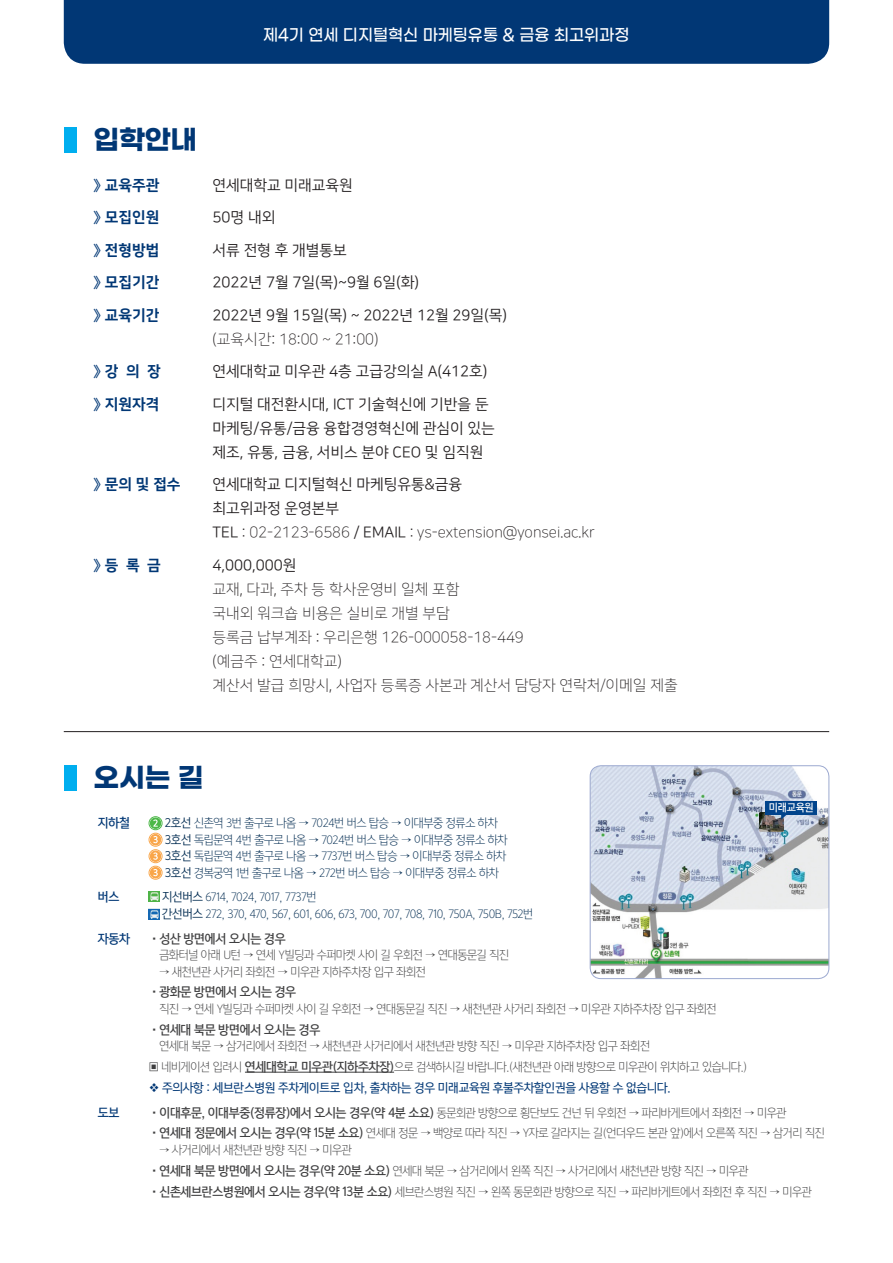
<style>
.page{position:relative;width:893px;height:1263px;background:#fff}
.page>*{position:absolute;margin:0;border:0;box-sizing:border-box;transform-origin:0 0}
.t1{font:700 27px "Gmarket Sans";letter-spacing:-.01em;color:#013775}
.t2{font:500 16.5px "Gmarket Sans";color:#fff;scale:.95 1}
.t3{font:15px/24px "Nanum Square R";color:#231f20}
.t4{font:15px/24px "Nanum Square L";color:#231f20}
.t5{font:15px "Nanum Square EB";color:#013775}
.t6{font:12px/20.7px "Yoon Gothic Pro 720";letter-spacing:-.03em;color:#3e3e3f;scale:.95 1}
.t7{font:12px/16.5px "Yoon Gothic Pro 720";letter-spacing:-.03em;color:#002b51;scale:.95 1}
.t8{font:12px "Yoon Gothic Pro 750";letter-spacing:-.03em;color:#013775;scale:.95 1}
.t9{font:12px "Yoon Gothic Pro 760";letter-spacing:-.03em;color:#3e3e3f;scale:.95 1}
.t10{font:12px "Yoon Gothic Pro 760";letter-spacing:-.03em;color:#013775;scale:.95 1}
.t11{font:10.05px "Yoon Gothic Pro 760";letter-spacing:-.025em;color:#fff;scale:.95 1}
.s1{font-family:"Nanum Square R"}
.s2{font-family:"Yoon Gothic Pro 740"}
.s3{font-family:"Yoon Gothic Pro 760"}
</style>
<div class="page">
<div style="left:64px;top:128px;width:13px;height:25px;background:#00aeef"></div>
<div style="left:64px;top:765px;width:13px;height:26px;background:#00aeef"></div>
<hr style="left:245px;top:1072px;width:149px;height:1px;background:#3e3e3f">
<div style="left:150px;top:818px;width:11px;height:11px;background:#4cb848;border-radius:50%"></div>
<div style="left:149px;top:816px;width:13px;height:14px;border:1px solid #4cb848;border-radius:50%"></div>
<div style="left:150px;top:818px;width:11px;height:11px;border:1px solid #4cb848;border-radius:50%"></div>
<svg style="left:153px;top:819px;width:5px;height:8px"></svg>
<div style="left:150px;top:834px;width:11px;height:11px;background:#f9a64a;border-radius:50%"></div>
<div style="left:149px;top:833px;width:13px;height:13px;border:1px solid #f9a64a;border-radius:50%"></div>
<div style="left:150px;top:834px;width:11px;height:11px;border:1px solid #f9a64a;border-radius:50%"></div>
<svg style="left:153px;top:836px;width:5px;height:7px"></svg>
<div style="left:150px;top:851px;width:11px;height:11px;background:#f9a64a;border-radius:50%"></div>
<div style="left:149px;top:849px;width:13px;height:14px;border:1px solid #f9a64a;border-radius:50%"></div>
<div style="left:150px;top:851px;width:11px;height:11px;border:1px solid #f9a64a;border-radius:50%"></div>
<svg style="left:153px;top:852px;width:5px;height:8px"></svg>
<div style="left:150px;top:867px;width:11px;height:11px;background:#f9a64a;border-radius:50%"></div>
<div style="left:149px;top:866px;width:13px;height:13px;border:1px solid #f9a64a;border-radius:50%"></div>
<div style="left:150px;top:867px;width:11px;height:11px;border:1px solid #f9a64a;border-radius:50%"></div>
<svg style="left:153px;top:869px;width:5px;height:7px"></svg>
<svg style="left:149px;top:891px;width:10px;height:11px"></svg>
<svg style="left:149px;top:909px;width:10px;height:10px"></svg>
<img style="left:590px;top:767px;width:239px;height:211px">
<div style="left:590px;top:765px;width:239px;height:214px;border:1px solid #9ca9d0;border-radius:11px"></div>
<img style="left:759px;top:812px;width:24px;height:19px">
<div style="left:766px;top:801px;width:51px;height:13px;background:#01448c"></div>
<svg style="left:781px;top:814px;width:7px;height:6px"></svg>
<hr style="left:64px;top:731px;width:765px;height:1px;background:#231f20">
<div style="left:64px;top:0;width:765px;height:64px;background:#013775"></div>
<h1 class="t1" style="left:94px;top:124px;width:105px">입학안내</h1>
<h2 class="t2" style="left:263px;top:26px;width:387px">제4기 연세 디지털혁신 마케팅유통 &amp; 금융 최고위과정</h2>
<p class="t5" style="left:94px;top:177px;width:67px">》 교육주관</p>
<p class="t3" style="left:213px;top:173px;width:142px">연세대학교 미래교육원</p>
<p class="t5" style="left:94px;top:209px;width:67px">》 모집인원</p>
<p class="t3" style="left:213px;top:206px;width:64px">50명 내외</p>
<p class="t5" style="left:94px;top:242px;width:67px">》 전형방법</p>
<p class="t3" style="left:213px;top:238px;width:136px">서류 전형 후 개별통보</p>
<p class="t5" style="left:94px;top:274px;width:67px">》 모집기간</p>
<p class="t3" style="left:213px;top:271px;width:208px">2022년 7월 7일(목)~9월 6일(화)</p>
<p class="t5" style="left:94px;top:307px;width:67px">》 교육기간</p>
<p class="t3" style="left:213px;top:303px;width:296px">2022년 9월 15일(목) ~ 2022년 12월 29일(목)</p>
<p class="t4" style="left:213px;top:327px;width:167px">(교육시간: 18:00 ~ 21:00)</p>
<p class="t5" style="left:94px;top:363px;width:69px">》 강 의 장</p>
<p class="t3" style="left:213px;top:360px;width:277px">연세대학교 미우관 4층 고급강의실 A(412호)</p>
<p class="t5" style="left:94px;top:396px;width:67px">》 지원자격</p>
<p class="t3" style="left:213px;top:392px;width:284px">디지털 대전환시대, ICT 기술혁신에 기반을 둔 마케팅/유통/금융 융합경영혁신에 관심이 있는 제조, 유통, 금융, 서비스 분야 CEO 및 임직원</p>
<p class="t5" style="left:94px;top:476px;width:89px">》 문의 및 접수</p>
<p class="t3" style="left:213px;top:473px;width:251px">연세대학교 디지털혁신 마케팅유통&amp;금융 최고위과정 운영본부</p>
<p class="t4" style="left:213px;top:521px;width:384px"><span class="s1">TEL</span> : 02-2123-6586 <span class="s1">/ EMAIL</span> : ys-extension@yonsei.ac.kr</p>
<p class="t5" style="left:94px;top:557px;width:69px">》 등 록 금</p>
<p class="t3" style="left:213px;top:553px;width:86px">4,000,000원</p>
<p class="t4" style="left:213px;top:577px;width:466px">교재, 다과, 주차 등 학사운영비 일체 포함<br>국내외 워크숍 비용은 실비로 개별 부담<br>등록금 납부계좌 : 우리은행 126-000058-18-449<br>(예금주 : 연세대학교)<br>계산서 발급 희망시, 사업자 등록증 사본과 계산서 담당자 연락처/이메일 제출</p>
<h1 class="t1" style="left:94px;top:762px;width:112px">오시는 길</h1>
<p class="t11" style="left:769px;top:800px;width:49px">미래교육원</p>
<p class="t10" style="left:98px;top:815px;width:35px">지하철</p>
<p class="t7" style="left:165px;top:815px;width:362px"><span class="s2">2호선</span> 신촌역 3번 출구로 나옴 → 7024번 버스 탑승 → 이대부중 정류소 하차 <span class="s2">3호선</span> 독립문역 4번 출구로 나옴 → 7024번 버스 탑승 → 이대부중 정류소 하차 <span class="s2">3호선</span> 독립문역 4번 출구로 나옴 → 7737번 버스 탑승 → 이대부중 정류소 하차 <span class="s2">3호선</span> 경복궁역 1번 출구로 나옴 → 272번 버스 탑승 → 이대부중 정류소 하차</p>
<p class="t10" style="left:98px;top:889px;width:24px">버스</p>
<p class="t7" style="left:162px;top:889px;width:392px"><span class="s2">지선버스</span> 6714, 7024, 7017, 7737번<br><span class="s2">간선버스</span> 272, 370, 470, 567, 601, 606, 673, 700, 707, 708, 710, 750A, 750B, 752번</p>
<p class="t10" style="left:98px;top:930px;width:35px">자동차</p>
<p class="t9" style="left:149px;top:930px;width:146px">•성산 방면에서 오시는 경우</p>
<p class="t6" style="left:159px;top:945px;width:370px">금화터널 아래 U턴 → 연세 Y빌딩과 수퍼마켓 사이 길 우회전 → 연대동문길 직진</p>
<p class="t6" style="left:159px;top:961px;width:282px">→ 새천년관 사거리 좌회전 → 미우관 지하주차장 입구 좌회전</p>
<p class="t9" style="left:149px;top:984px;width:157px">•광화문 방면에서 오시는 경우</p>
<p class="t6" style="left:159px;top:998px;width:588px">직진 → 연세 Y빌딩과 수퍼마켓 사이 길 우회전 → 연대동문길 직진 → 새천년관 사거리 좌회전 → 미우관 지하주차장 입구 좌회전</p>
<p class="t9" style="left:149px;top:1021px;width:182px">•연세대 북문 방면에서 오시는 경우</p>
<p class="t6" style="left:149px;top:1036px;width:631px;text-indent:11px">연세대 북문 → 삼거리에서 좌회전 → 새천년관 사거리에서 새천년관 방향 직진 → 미우관 지하주차장 입구 좌회전<br>▣ 네비게이션 입려시 <span class="s3">연세대학교 미우관(지하주차장)</span>으로 검색하시길 바랍니다.(새천년관 아래 방향으로 미우관이 위치하고 있습니다.)</p>
<p class="t8" style="left:149px;top:1079px;width:551px">❖ 주의사항 : 세브란스병원 주차게이트로 입차, 출차하는 경우 미래교육원 후불주차할인권을 사용할 수 없습니다.</p>
<p class="t10" style="left:98px;top:1104px;width:24px">도보</p>
<p class="t6" style="left:149px;top:1102px;width:673px"><span class="s3">•이대후문, 이대부중(정류장)에서 오시는 경우(약 4분 소요)</span> 동문회관 방향으로 횡단보도 건넌 뒤 우회전 → 파리바게트에서 좌회전 → 미우관</p>
<p class="t6" style="left:149px;top:1123px;width:713px"><span class="s3">•연세대 정문에서 오시는 경우(약 15분 소요)</span> 연세대 정문 → 백양로 따라 직진 → Y자로 갈라지는 길(언더우드 본관 앞)에서 오른쪽 직진 → 삼거리 직진</p>
<p class="t6" style="left:159px;top:1139px;width:204px">→ 사거리에서 새천년관 방향 직진 → 미우관</p>
<p class="t6" style="left:149px;top:1160px;width:633px"><span class="s3">•연세대 북문 방면에서 오시는 경우(약 20분 소요)</span> 연세대 북문 → 삼거리에서 왼쪽 직진 → 사거리에서 새천년관 방향 직진 → 미우관</p>
<p class="t6" style="left:149px;top:1181px;width:699px"><span class="s3">•신촌세브란스병원에서 오시는 경우(약 13분 소요)</span> 세브란스병원 직진 → 왼쪽 동문회관 방향으로 직진 → 파리바게트에서 좌회전 후 직진 → 미우관</p>
</div>
